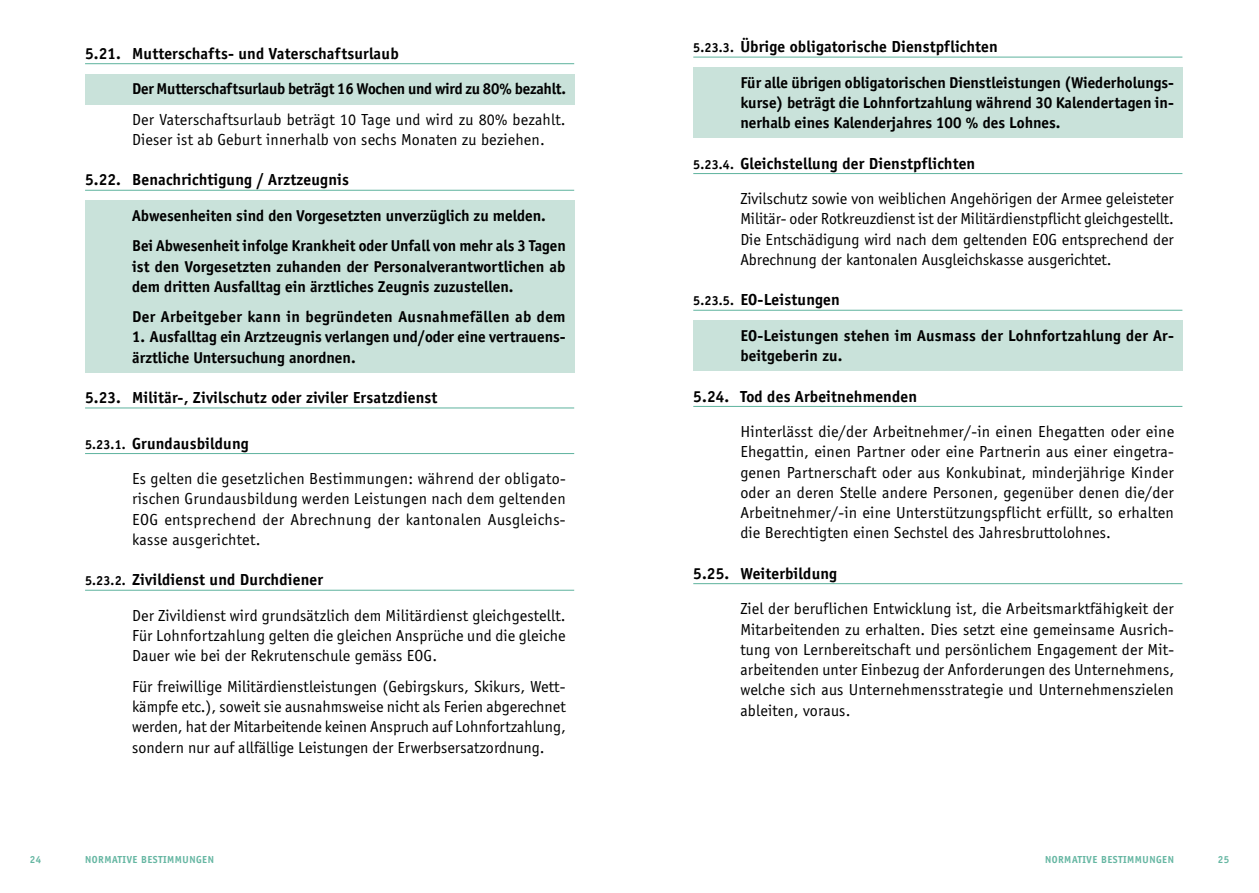
<style>
.page{position:relative;width:1259px;height:893px;background:#fff}
.page>*{position:absolute;margin:0;border:0;box-sizing:border-box;transform-origin:0 0}
.t1{font:16.5px/20.2px "Officina Sans";letter-spacing:.01em;color:#000}
.t2{font:700 16.5px "Officina Sans";letter-spacing:.01em;color:#000}
.t3{font:700 16.2px/20.2px "Officina Sans";color:#000}
.t4{font:700 16.2px "Officina Sans";letter-spacing:.02em;color:#000}
.t5{font:700 10.5px "Officina Sans";letter-spacing:.05em;color:#65b6a2}
.s1{font-weight:700;font-size:13.5px}
.s2{font-weight:700}
.s3{font-size:13.5px}
</style>
<div class="page">
<hr style="left:85px;top:63px;width:489px;height:1px;background:#65b6a2">
<div style="left:85px;top:74px;width:489px;height:30px;background:#c9e2da"></div>
<hr style="left:85px;top:190px;width:489px;height:1px;background:#65b6a2">
<div style="left:85px;top:201px;width:489px;height:30px;background:#c9e2da"></div>
<div style="left:85px;top:231px;width:489px;height:71px;background:#c9e2da"></div>
<div style="left:85px;top:302px;width:489px;height:71px;background:#c9e2da"></div>
<hr style="left:85px;top:407px;width:489px;height:1px;background:#65b6a2">
<hr style="left:85px;top:453px;width:489px;height:1px;background:#65b6a2">
<hr style="left:85px;top:590px;width:489px;height:1px;background:#65b6a2">
<hr style="left:693px;top:57px;width:489px;height:1px;background:#65b6a2">
<div style="left:693px;top:68px;width:489px;height:70px;background:#c9e2da"></div>
<hr style="left:693px;top:173px;width:489px;height:1px;background:#65b6a2">
<hr style="left:693px;top:310px;width:489px;height:1px;background:#65b6a2">
<div style="left:693px;top:321px;width:489px;height:50px;background:#c9e2da"></div>
<hr style="left:693px;top:406px;width:489px;height:1px;background:#65b6a2">
<hr style="left:693px;top:583px;width:489px;height:1px;background:#65b6a2">
<p class="t2" style="left:85px;top:43px;width:315px">5.21. Mutterschafts- und Vaterschaftsurlaub</p>
<p class="t3" style="left:132px;top:79px;width:435px">Der Mutterschaftsurlaub beträgt 16 Wochen und wird zu 80% bezahlt.</p>
<p class="t1" style="left:132px;top:109px;width:435px">Der Vaterschaftsurlaub beträgt 10 Tage und wird zu 80% bezahlt.<br>Dieser ist ab Geburt innerhalb von sechs Monaten zu beziehen.</p>
<p class="t2" style="left:85px;top:170px;width:265px">5.22. Benachrichtigung / Arztzeugnis</p>
<p class="t3" style="left:132px;top:200px;width:435px;line-height:30.3px">Abwesenheiten sind den Vorgesetzten unverzüglich zu melden.<br>Bei Abwesenheit infolge Krankheit oder Unfall von mehr als 3 Tagen</p>
<p class="t3" style="left:132px;top:256px;width:435px">ist den Vorgesetzten zuhanden der Personalverantwortlichen ab dem dritten Ausfalltag ein ärztliches Zeugnis zuzustellen.</p>
<p class="t4" style="left:132px;top:307px;width:435px">Der Arbeitgeber kann in begründeten Ausnahmefällen ab dem</p>
<p class="t3" style="left:132px;top:327px;width:435px">1. Ausfalltag ein Arztzeugnis verlangen und/oder eine vertrauens&shy;ärztliche Untersuchung anordnen.</p>
<p class="t2" style="left:85px;top:388px;width:354px">5.23. Militär-, Zivilschutz oder ziviler Ersatzdienst</p>
<p class="t1" style="left:132px;top:426px;width:435px;line-height:35.4px;text-indent:-47px"><span class="s1">5.23.1.</span> <span class="s2">Grundausbildung<br></span>Es gelten die gesetzlichen Bestimmungen: während der obligato-</p>
<p class="t1" style="left:132px;top:489px;width:435px;text-align:justify">rischen Grundausbildung werden Leistungen nach dem geltenden EOG entsprechend der Abrechnung der kantonalen Ausgleichs&shy;kasse ausgerichtet.</p>
<p class="t1" style="left:132px;top:562px;width:435px;line-height:35.4px;text-indent:-47px"><span class="s1">5.23.2.</span> <span class="s2">Zivildienst und Durchdiener<br></span>Der Zivildienst wird grundsätzlich dem Militärdienst gleichgestellt.</p>
<p class="t1" style="left:132px;top:626px;width:435px">Für Lohnfortzahlung gelten die gleichen Ansprüche und die gleiche<br>Dauer wie bei der Rekrutenschule gemäss EOG.</p>
<p class="t1" style="left:132px;top:676px;width:435px;text-align:justify">Für freiwillige Militärdienstleistungen (Gebirgskurs, Skikurs, Wett&shy;kämpfe etc.), soweit sie ausnahmsweise nicht als Ferien abgerechnet werden, hat der Mitarbeitende keinen Anspruch auf Lohnfortzahlung, sondern nur auf allfällige Leistungen der Erwerbsersatzordnung.</p>
<p class="t2" style="left:693px;top:37px;width:306px"><span class="s3">5.23.3.</span> Übrige obligatorische Dienstpflichten</p>
<p class="t3" style="left:740px;top:72px;width:435px;text-align:justify">Für alle übrigen obligatorischen Dienstleistungen (Wiederholungs&shy;kurse) beträgt die Lohnfortzahlung während 30 Kalendertagen in&shy;nerhalb eines Kalenderjahres 100 % des Lohnes.</p>
<p class="t1" style="left:740px;top:146px;width:435px;line-height:35.4px;text-indent:-47px"><span class="s1">5.23.4.</span> <span class="s2">Gleichstellung der Dienstpflichten<br></span>Zivilschutz sowie von weiblichen Angehörigen der Armee geleisteter</p>
<p class="t1" style="left:740px;top:209px;width:435px;text-align:justify">Militär- oder Rotkreuzdienst ist der Militärdienstpflicht gleichgestellt.<br>Die Entschädigung wird nach dem geltenden EOG entsprechend der Abrechnung der kantonalen Ausgleichskasse ausgerichtet.</p>
<p class="t2" style="left:693px;top:290px;width:148px"><span class="s3">5.23.5.</span> EO-Leistungen</p>
<p class="t3" style="left:740px;top:325px;width:435px">EO-Leistungen stehen im Ausmass der Lohnfortzahlung der Ar&shy;beitgeberin zu.</p>
<p class="t2" style="left:693px;top:386px;width:225px">5.24. Tod des Arbeitnehmenden</p>
<p class="t1" style="left:740px;top:422px;width:435px;text-align:justify">Hinterlässt die/der Arbeitnehmer/-in einen Ehegatten oder eine Ehegattin, einen Partner oder eine Partnerin aus einer eingetra&shy;genen Partnerschaft oder aus Konkubinat, minderjährige Kinder oder an deren Stelle andere Personen, gegenüber denen die/der Arbeitnehmer/-in eine Unterstützungspflicht erfüllt, so erhalten die Berechtigten einen Sechstel des Jahresbruttolohnes.</p>
<p class="t2" style="left:693px;top:563px;width:145px">5.25. Weiterbildung</p>
<p class="t1" style="left:740px;top:599px;width:435px;text-align:justify">Ziel der beruflichen Entwicklung ist, die Arbeitsmarktfähigkeit der Mitarbeitenden zu erhalten. Dies setzt eine gemeinsame Ausrich&shy;tung von Lernbereitschaft und persönlichem Engagement der Mit&shy;arbeitenden unter Einbezug der Anforderungen des Unternehmens, welche sich aus Unternehmensstrategie und Unternehmenszielen ableiten, voraus.</p>
<p class="t5" style="left:30px;top:853px;width:13px">24</p>
<p class="t5" style="left:1045px;top:853px;width:130px">NORMATIVE BESTIMMUNGEN</p>
<p class="t5" style="left:1217px;top:853px;width:13px">25</p>
<p class="t5" style="left:85px;top:853px;width:130px">NORMATIVE BESTIMMUNGEN</p>
</div>
